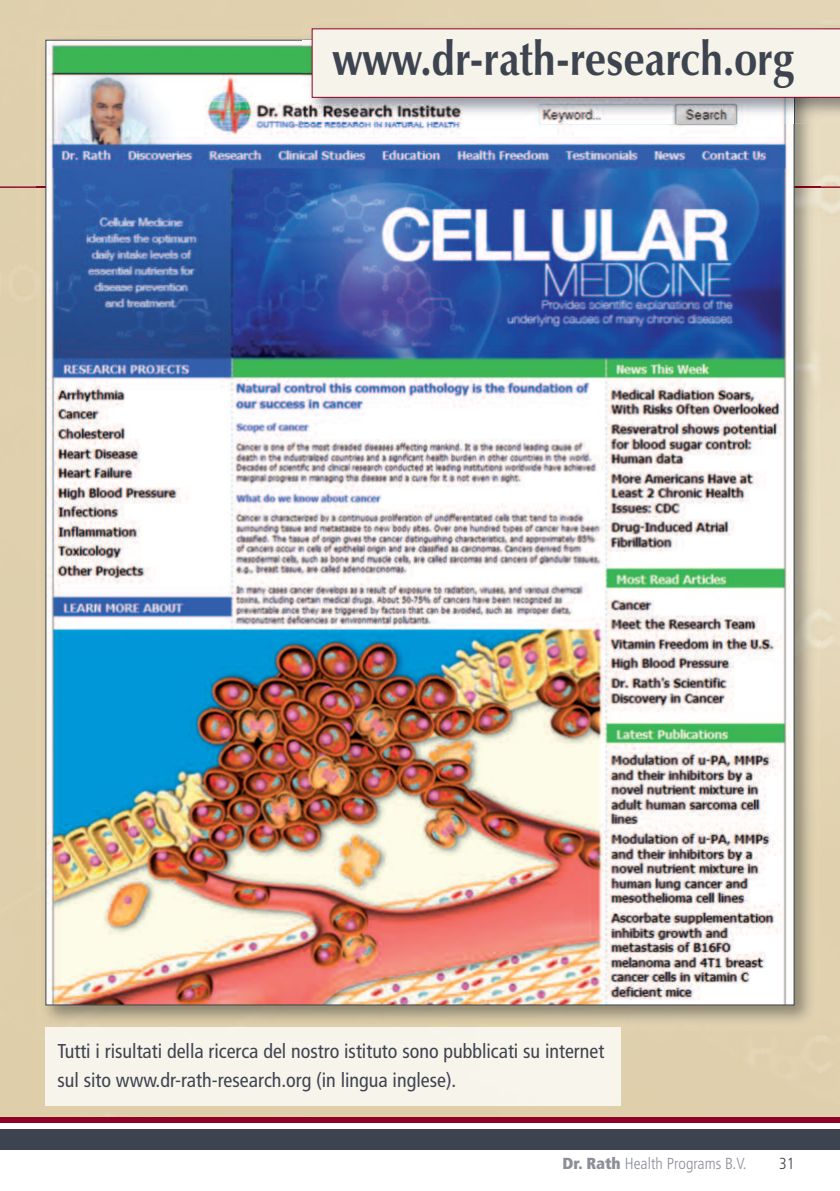
<style>
.page{position:relative;width:840px;height:1191px;background:#fff}
.page>*{position:absolute;margin:0;border:0;box-sizing:border-box;transform-origin:0 0}
.t1{font:48px "Zapf Humnst PL Bold A";color:#3e444f;scale:.85 1}
.t2{font:condensed 20px/28.2px "Frutiger LT";color:#3e444f}
.t3{font:300 condensed 16px "Frutiger LT";color:#8b8f98}
.t4{font:300 condensed 16px "Frutiger LT";color:#3e444f}
.s1{font-weight:900}
</style>
<div class="page">
<hr style="left:0;top:186px;width:839px;height:2px;background:#900126">
<div style="left:0;top:1129px;width:839px;height:21px;background:#3e444f"></div>
<div style="left:0;top:1117px;width:839px;height:5px;background:#900126"></div>
<img style="left:36px;top:31px;width:784px;height:1000px">
<img style="left:47px;top:42px;width:745px;height:961px">
<div style="left:45px;top:1027px;width:574px;height:79px;background:#f7f4ec"></div>
<img style="left:302px;top:20px;width:537px;height:104px">
<div style="left:311px;top:28px;width:528px;height:70px;background:#f6f3eb"></div>
<h1 class="t1" style="left:332px;top:30px;width:543px">www.dr-rath-research.org</h1>
<p class="t2" style="left:57px;top:1038px;width:548px">Tutti i risultati della ricerca del nostro istituto sono pubblicati su internet sul sito www.dr-rath-research.org (in lingua inglese).</p>
<p class="t3" style="left:562px;top:1157px;width:185px"><span class="s1">Dr. Rath</span> Health Programs B.V.</p>
<p class="t4" style="left:778px;top:1156px;width:17px">31</p>
</div>
